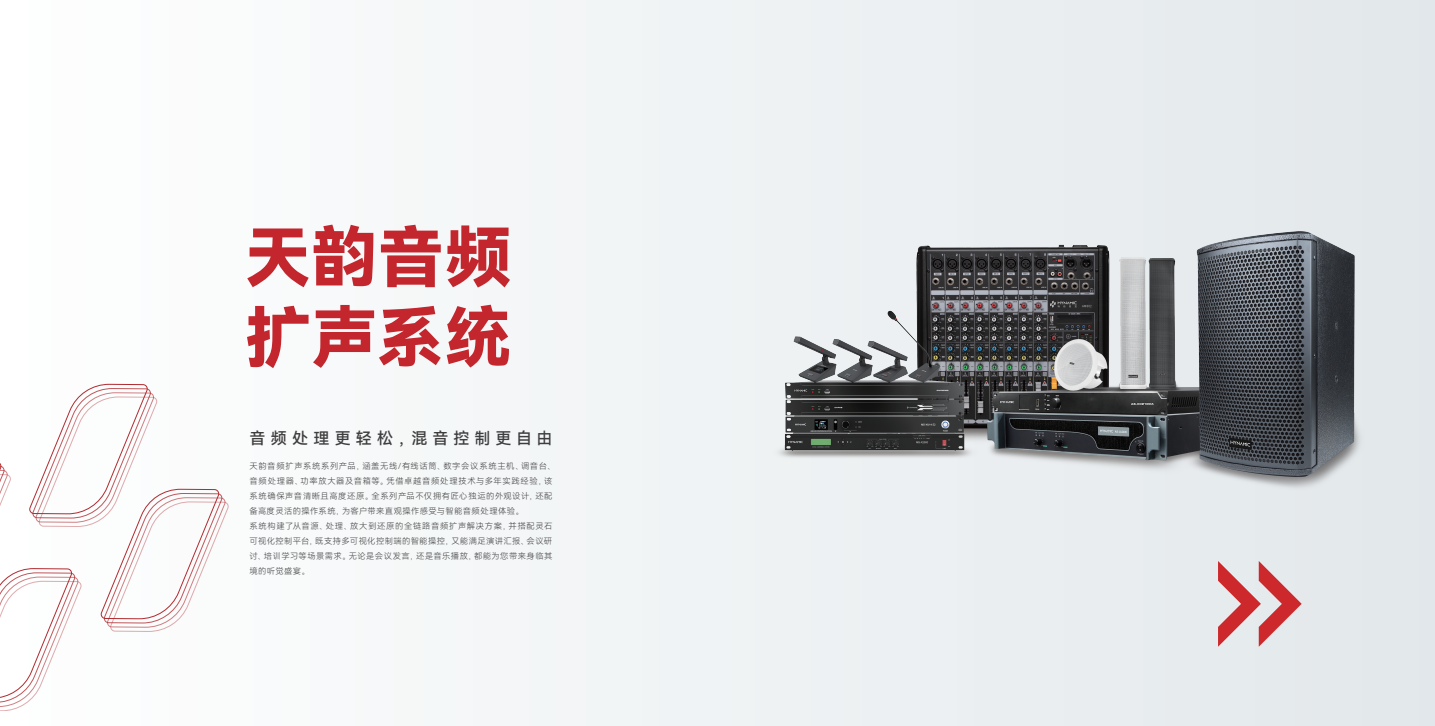
<style>
.page{position:relative;width:1435px;height:726px;background:#fff}
.page>*{position:absolute;margin:0;border:0;box-sizing:border-box;transform-origin:0 0}
.t1{font:66px/80px "Harmony OS Sans SC Black";letter-spacing:.01em;color:#c3262d}
.t2{font:16px "Harmony OS Sans SC Medium";letter-spacing:.315em;color:#3e3e3f}
.t3{font:8.3px/15px "Harmony OS Sans SC Light";letter-spacing:.06em;color:#3e3e3f}
</style>
<div class="page">
<div style="left:0;top:0;width:1434px;height:726px;background:linear-gradient(to right,#fefffe,#e2e7eb)"></div>
<svg style="left:1217px;top:561px;width:84px;height:85px"></svg>
<svg style="left:0;top:397px;width:228px;height:314px"></svg>
<svg style="left:0;top:392px;width:225px;height:314px"></svg>
<svg style="left:0;top:388px;width:222px;height:314px"></svg>
<svg style="left:0;top:384px;width:219px;height:314px"></svg>
<img style="left:771px;top:231px;width:605px;height:261px">
<h1 class="t1" style="left:245px;top:215px;width:268px">天韵音频扩声系统</h1>
<h2 class="t2" style="left:249px;top:427px;width:304px">音频处理更轻松，混音控制更自由</h2>
<p class="t3" style="left:249px;top:458px;width:307px">天韵音频扩声系统系列产品，涵盖无线/有线话筒、数字会议系统主机、调音台、音频处理器、功率放大器及音箱等。凭借卓越音频处理技术与多年实践经验，该系统确保声音清晰且高度还原。全系列产品不仅拥有匠心独运的外观设计，还配备高度灵活的操作系统，为客户带来直观操作感受与智能音频处理体验。<br>系统构建了从音源、处理、放大到还原的全链路音频扩声解决方案，并搭配灵石可视化控制平台，既支持多可视化控制端的智能操控，又能满足演讲汇报、会议研讨、培训学习等场景需求。无论是会议发言，还是音乐播放，都能为您带来身临其境的听觉盛宴。</p>
</div>
